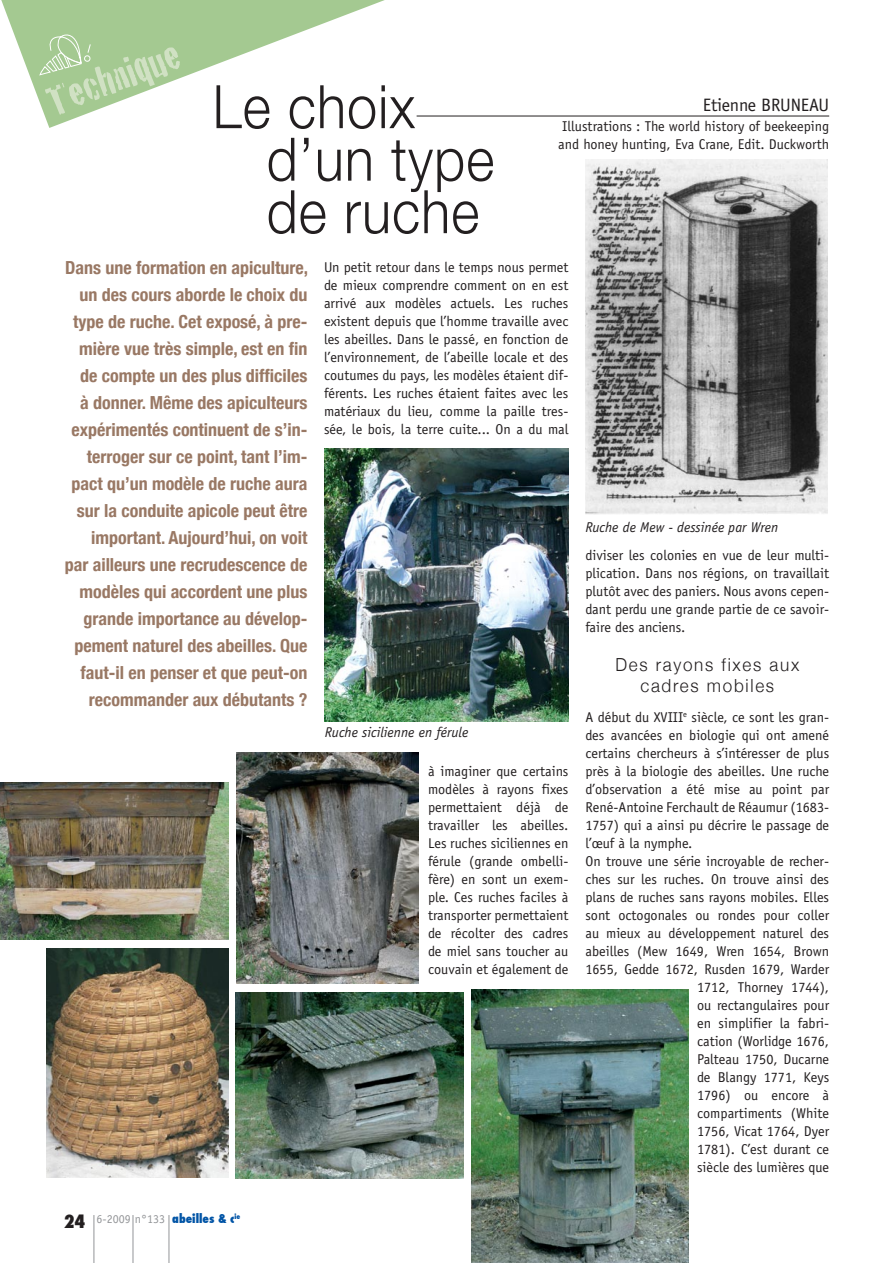
<style>
.page{position:relative;width:893px;height:1263px;background:#fff}
.page>*{position:absolute;margin:0;border:0;box-sizing:border-box;transform-origin:0 0}
.t1{font:300 60px/52.5px "Helvetica Neue";letter-spacing:.02em;color:#231f20;scale:.9 1}
.t2{font:45px "Cracked";color:#d0e1c3}
.t3{font:700 condensed 18px/27px "Helvetica Neue";color:#997864;text-align:right}
.t4{font:300 18px/21px "Helvetica Neue";letter-spacing:.1em;color:#231f20;text-align:center;scale:.95 1}
.t5{font:18px "Officina Sans";letter-spacing:-.01em;color:#231f20}
.t6{font:800 condensed 18px "Futura";color:#231f20}
.t7{font:14.25px/18px "Officina Sans";color:#231f20;text-align:justify}
.t8{font:italic 14.25px "Officina Sans";color:#231f20}
.t9{font:12px "Officina Sans";color:#939598}
.s1{font-family:"Futura";font-weight:800;font-stretch:condensed;color:#0054a6}
</style>
<div class="page">
<hr style="left:133px;top:1215px;width:1px;height:48px;background:#939598">
<hr style="left:169px;top:1215px;width:1px;height:48px;background:#939598">
<hr style="left:94px;top:1215px;width:1px;height:48px;background:#939598">
<svg style="left:1px;top:0;width:453px;height:128px"></svg>
<hr style="left:417px;top:116px;width:412px;height:1px;background:#231f20">
<img style="left:0;top:782px;width:228px;height:158px">
<img style="left:235px;top:992px;width:228px;height:187px">
<img style="left:472px;top:990px;width:217px;height:273px">
<img style="left:237px;top:753px;width:181px;height:231px">
<img style="left:47px;top:948px;width:181px;height:230px">
<svg style="left:39px;top:34px;width:52px;height:42px;background:#b0d0a0"></svg>
<img style="left:585px;top:160px;width:242px;height:355px">
<img style="left:325px;top:449px;width:243px;height:273px">
<p class="t2" style="left:36px;top:70px;width:141px;rotate:-21deg">Technique</p>
<p class="t1" style="left:267px;top:79px;width:254px;text-indent:-54px">Le choix d’un type de ruche</p>
<p class="t7" style="left:324px;top:258px;width:246px">Un petit retour dans le temps nous permet de mieux comprendre comment on en est arrivé aux modèles actuels. Les ruches existent depuis que l’homme travaille avec les abeilles. Dans le passé, en fonction de l’environnement, de l’abeille locale et des coutumes du pays, les modèles étaient dif&shy;férents. Les ruches étaient faites avec les matériaux du lieu, comme la paille tres&shy;sée, le bois, la terre cuite... On a du mal</p>
<p class="t5" style="left:703px;top:95px;width:128px">Etienne BRUNEAU</p>
<p class="t7" style="left:558px;top:117px;width:272px">Illustrations : The world history of beekeeping and honey hunting, Eva Crane, Edit. Duckworth</p>
<p class="t3" style="left:65px;top:254px;width:245px">Dans une formation en apiculture, un des cours aborde le choix du type de ruche. Cet exposé, à pre&shy;mière vue très simple, est en fin de compte un des plus difficiles<br>à donner. Même des apiculteurs expérimentés continuent de s’in&shy;terroger sur ce point, tant l’im&shy;pact qu’un modèle de ruche aura sur la conduite apicole peut être important. Aujourd’hui, on voit par ailleurs une recrudescence de modèles qui accordent une plus grande importance au dévelop&shy;pement naturel des abeilles. Que faut-il en penser et que peut-on recommander aux débutants ?</p>
<p class="t8" style="left:585px;top:518px;width:194px">Ruche de Mew - dessinée par Wren</p>
<p class="t7" style="left:585px;top:546px;width:245px">diviser les colonies en vue de leur multi&shy;plication. Dans nos régions, on travaillait plutôt avec des paniers. Nous avons cepen&shy;dant perdu une grande partie de ce savoir&shy;faire des anciens.</p>
<p class="t4" style="left:615px;top:653px;width:195px">Des rayons fixes aux cadres mobiles</p>
<p class="t7" style="left:585px;top:708px;width:245px">A début du XVIII<sup>e</sup> siècle, ce sont les gran&shy;des avancées en biologie qui ont amené certains chercheurs à s’intéresser de plus près à la biologie des abeilles. Une ruche d’observation a été mise au point par René-Antoine Ferchault de Réaumur (1683- 1757) qui a ainsi pu décrire le passage de l’œuf à la nymphe.</p>
<p class="t7" style="left:585px;top:852px;width:245px;text-align:right">On trouve une série incroyable de recher&shy;ches sur les ruches. On trouve ainsi des plans de ruches sans rayons mobiles. Elles sont octogonales ou rondes pour coller au mieux au développement naturel des abeilles (Mew 1649, Wren 1654, Brown<br>1655, Gedde 1672, Rusden 1679, Warder<br>1712, Thorney 1744),<br>ou rectangulaires pour<br>en simplifier la fabri-<br>cation (Worlidge 1676,<br>Palteau 1750, Ducarne<br>de Blangy 1771, Keys<br>1796) ou encore à<br>compartiments (White<br>1756, Vicat 1764, Dyer<br>1781). C’est durant ce<br>siècle des lumières que</p>
<p class="t8" style="left:325px;top:724px;width:145px">Ruche sicilienne en férule</p>
<p class="t7" style="left:428px;top:762px;width:142px">à imaginer que certains modèles à rayons fixes permettaient déjà de travailler les abeilles.<br>Les ruches siciliennes en férule (grande ombelli&shy;fère) en sont un exem&shy;ple. Ces ruches faciles à transporter permettaient de récolter des cadres de miel sans toucher au couvain et également de</p>
<p class="t6" style="left:64px;top:1209px;width:23px">24</p>
<p class="t9" style="left:97px;top:1211px;width:145px">6-2009 n°133 <span class="s1">abeilles &amp; c</span><sup>ie</sup></p>
</div>
